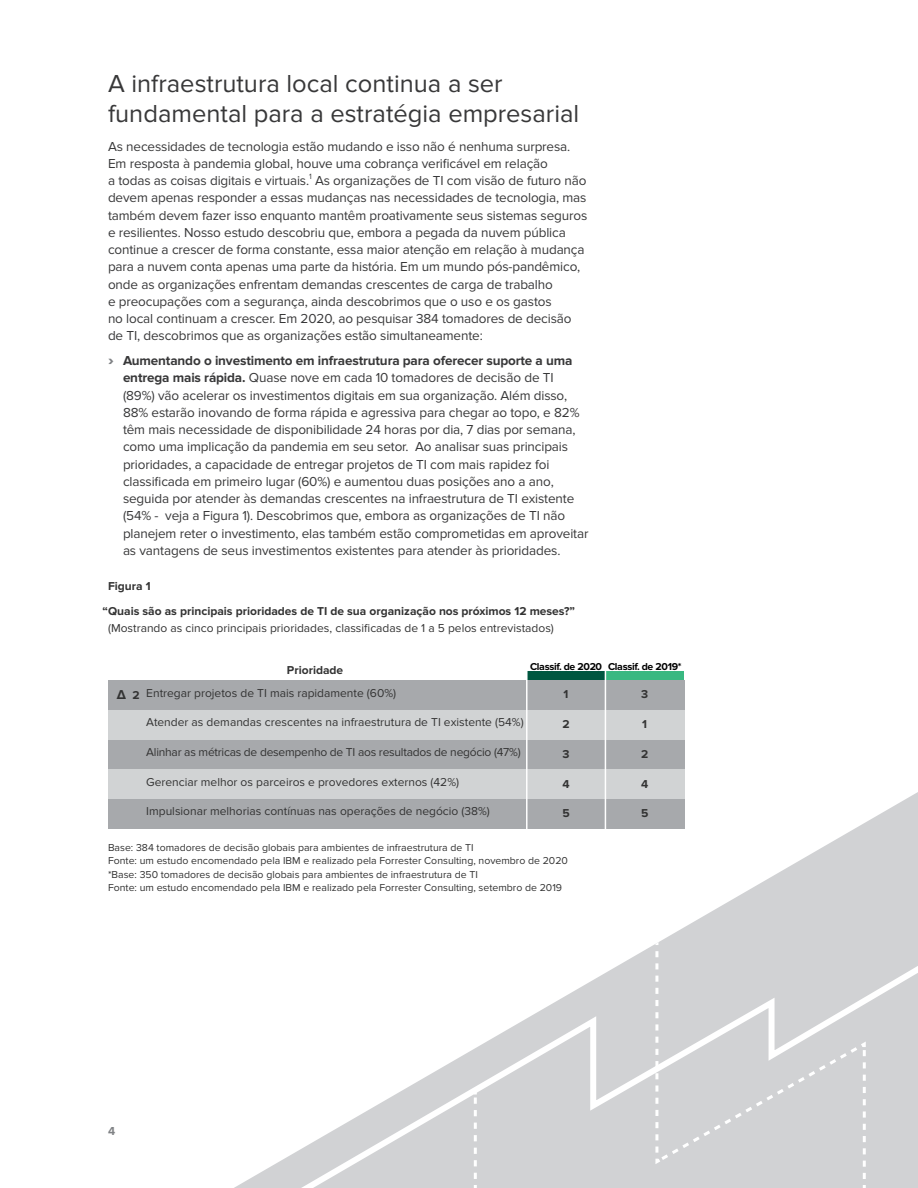
<style>
.page{position:relative;width:918px;height:1188px;background:#fff}
.page>*{position:absolute;margin:0;border:0;box-sizing:border-box;transform-origin:0 0}
.Heading_2{font:25.5px/30px "Proxima Nova";color:#383839}
.BulletText{font:13.5px/17.2px "Proxima Nova";letter-spacing:-.01em;color:#383839}
.t1{font:700 13.35px "Proxima Nova";color:#333}
.t2{font:700 12px "Proxima Nova";color:#808285}
.t3{font:11.85px "Proxima Nova";color:#333}
.t4{font:700 11.85px/25.2px "Proxima Nova";color:#333}
.t5{font:11.85px "Proxima Nova";letter-spacing:-.02em;color:#333}
.t6{font:10.35px/13.4px "Proxima Nova";color:#333}
.t7{font:700 10.35px "Proxima Nova";letter-spacing:-.03em;color:#000}
.s1{font-weight:900;font-size:15px;color:#808285}
.s2{font-weight:700}
</style>
<div class="page">
<svg style="left:234px;top:792px;width:684px;height:396px"></svg>
<svg style="left:291px;top:956px;width:627px;height:232px"></svg>
<svg style="left:474px;top:1091px;width:3px;height:88px"></svg>
<div style="left:654px;top:933px;width:213px;height:246px;background:#d1d2d4"></div>
<div style="left:527px;top:672px;width:78px;height:8px;background:#005740"></div>
<div style="left:605px;top:672px;width:79px;height:8px;background:#39b881"></div>
<div style="left:108px;top:680px;width:576px;height:30px;background:#a7a9ac"></div>
<div style="left:108px;top:710px;width:576px;height:30px;background:#d1d3d4"></div>
<div style="left:108px;top:740px;width:576px;height:30px;background:#a7a9ac"></div>
<div style="left:108px;top:770px;width:576px;height:29px;background:#d1d3d4"></div>
<div style="left:108px;top:799px;width:576px;height:30px;background:#a7a9ac"></div>
<hr style="left:526px;top:660px;width:2px;height:169px;background:#fff">
<hr style="left:605px;top:660px;width:1px;height:169px;background:#fff">
<h3 class="Heading_2" style="left:108px;top:70px;width:473px">A infraestrutura local continua a ser fundamental para a estratégia empresarial</h3>
<p class="BulletText" style="left:108px;top:138px;width:481px">As necessidades de tecnologia estão mudando e isso não é nenhuma surpresa.<br>Em resposta à pandemia global, houve uma cobrança verificável em relação<br>a todas as coisas digitais e virtuais.<sup>1</sup> As organizações de TI com visão de futuro não devem apenas responder a essas mudanças nas necessidades de tecnologia, mas também devem fazer isso enquanto mantêm proativamente seus sistemas seguros e resilientes. Nosso estudo descobriu que, embora a pegada da nuvem pública continue a crescer de forma constante, essa maior atenção em relação à mudança para a nuvem conta apenas uma parte da história. Em um mundo pós-pandêmico, onde as organizações enfrentam demandas crescentes de carga de trabalho<br>e preocupações com a segurança, ainda descobrimos que o uso e os gastos<br>no local continuam a crescer. Em 2020, ao pesquisar 384 tomadores de decisão de TI, descobrimos que as organizações estão simultaneamente:</p>
<p class="BulletText" style="left:123px;top:353px;width:467px;text-indent:-15px"><span class="s1">›</span> <span class="s2">Aumentando o investimento em infraestrutura para oferecer suporte a uma entrega mais rápida.</span> Quase nove em cada 10 tomadores de decisão de TI (89%) vão acelerar os investimentos digitais em sua organização. Além disso, 88% estarão inovando de forma rápida e agressiva para chegar ao topo, e 82% têm mais necessidade de disponibilidade 24 horas por dia, 7 dias por semana, como uma implicação da pandemia em seu setor. Ao analisar suas principais prioridades, a capacidade de entregar projetos de TI com mais rapidez foi classificada em primeiro lugar (60%) e aumentou duas posições ano a ano, seguida por atender às demandas crescentes na infraestrutura de TI existente (54% - veja a Figura 1). Descobrimos que, embora as organizações de TI não planejem reter o investimento, elas também estão comprometidas em aproveitar as vantagens de seus investimentos existentes para atender às prioridades.</p>
<p class="t4" style="left:103px;top:574px;width:474px;text-indent:5px">Figura 1<br>“Quais são as principais prioridades de TI de sua organização nos próximos 12 meses?”</p>
<p class="t3" style="left:108px;top:622px;width:447px">(Mostrando as cinco principais prioridades, classificadas de 1 a 5 pelos entrevistados)</p>
<p class="t4" style="left:287px;top:657px;width:58px">Prioridade</p>
<p class="t7" style="left:530px;top:661px;width:153px">Classif. de 2020 Classif. de 2019*</p>
<p class="t3" style="left:146px;top:687px;width:251px">Entregar projetos de TI mais rapidamente (60%)</p>
<p class="t3" style="left:146px;top:716px;width:379px">Atender as demandas crescentes na infraestrutura de TI existente (54%)</p>
<p class="t5" style="left:146px;top:745px;width:376px">Alinhar as métricas de desempenho de TI aos resultados de negócio (47%)</p>
<p class="t1" style="left:117px;top:687px;width:11px">Δ</p>
<p class="t4" style="left:133px;top:683px;width:9px">2</p>
<p class="t3" style="left:146px;top:775px;width:314px">Gerenciar melhor os parceiros e provedores externos (42%)</p>
<p class="t3" style="left:146px;top:805px;width:345px">Impulsionar melhorias contínuas nas operações de negócio (38%)</p>
<p class="t4" style="left:564px;top:682px;width:6px">1</p>
<p class="t4" style="left:563px;top:712px;width:9px">2</p>
<p class="t4" style="left:563px;top:742px;width:9px">3</p>
<p class="t4" style="left:563px;top:771px;width:9px">4</p>
<p class="t4" style="left:562px;top:801px;width:9px">5</p>
<p class="t6" style="left:108px;top:841px;width:461px">Base: 384 tomadores de decisão globais para ambientes de infraestrutura de TI<br>Fonte: um estudo encomendado pela IBM e realizado pela Forrester Consulting, novembro de 2020 *Base: 350 tomadores de decisão globais para ambientes de infraestrutura de TI<br>Fonte: um estudo encomendado pela IBM e realizado pela Forrester Consulting, setembro de 2019</p>
<p class="t4" style="left:641px;top:682px;width:9px">3</p>
<p class="t4" style="left:642px;top:712px;width:6px">1</p>
<p class="t4" style="left:641px;top:742px;width:9px">2</p>
<p class="t4" style="left:641px;top:771px;width:9px">4</p>
<p class="t4" style="left:641px;top:801px;width:9px">5</p>
<p class="t2" style="left:108px;top:1125px;width:9px">4</p>
</div>
